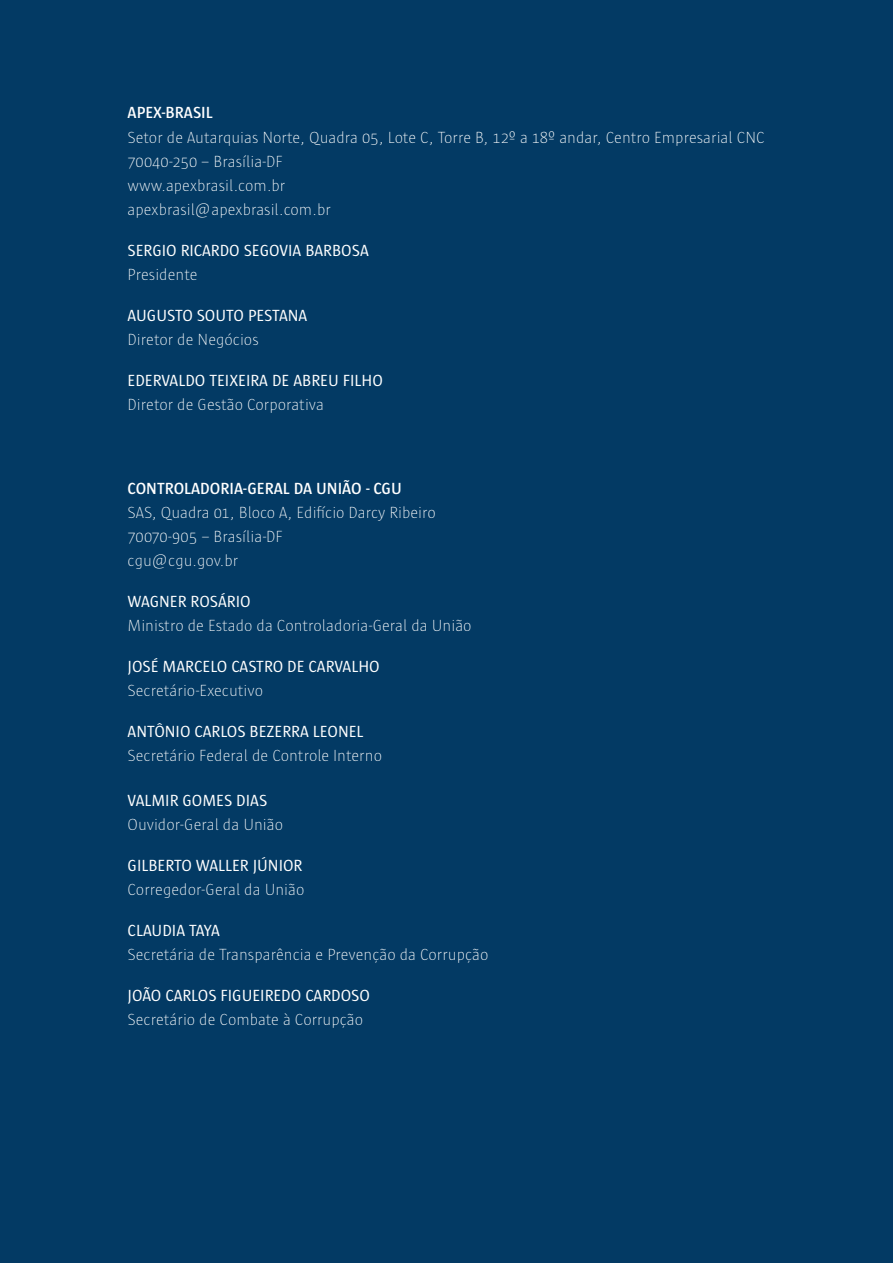
<style>
.page{position:relative;width:893px;height:1263px;background:#033a64}
.page>*{position:absolute;margin:0;border:0;box-sizing:border-box;transform-origin:0 0}
.texto{font:200 16.5px "Sun";color:#fff}
.texto-2{font:16.5px "Sun";color:#fff}
.texto-3{font:600 16.5px "Sun";color:#fff}
</style>
<div class="page">
<p class="texto-3" style="left:128px;top:104px;width:87px">APEX-BRASIL</p>
<p class="texto" style="left:128px;top:128px;width:639px">Setor de Autarquias Norte, Quadra 05, Lote C, Torre B, 12º a 18º andar, Centro Empresarial CNC</p>
<p class="texto" style="left:128px;top:152px;width:157px">70040-250 – Brasília-DF</p>
<p class="texto" style="left:128px;top:176px;width:159px">www.apexbrasil.com.br</p>
<p class="texto" style="left:128px;top:200px;width:205px">apexbrasil@apexbrasil.com.br</p>
<p class="texto-2" style="left:128px;top:241px;width:243px">SERGIO RICARDO SEGOVIA BARBOSA</p>
<p class="texto" style="left:128px;top:265px;width:72px">Presidente</p>
<p class="texto-2" style="left:128px;top:306px;width:181px">AUGUSTO SOUTO PESTANA</p>
<p class="texto" style="left:128px;top:330px;width:133px">Diretor de Negócios</p>
<p class="texto-2" style="left:128px;top:371px;width:257px">EDERVALDO TEIXEIRA DE ABREU FILHO</p>
<p class="texto" style="left:128px;top:395px;width:198px">Diretor de Gestão Corporativa</p>
<p class="texto-3" style="left:128px;top:479px;width:276px">CONTROLADORIA-GERAL DA UNIÃO - CGU</p>
<p class="texto" style="left:128px;top:503px;width:310px">SAS, Quadra 01, Bloco A, Edifício Darcy Ribeiro</p>
<p class="texto" style="left:128px;top:527px;width:157px">70070-905 – Brasília-DF</p>
<p class="texto" style="left:128px;top:551px;width:112px">cgu@cgu.gov.br</p>
<p class="texto-2" style="left:128px;top:592px;width:125px">WAGNER ROSÁRIO</p>
<p class="texto" style="left:128px;top:616px;width:346px">Ministro de Estado da Controladoria-Geral da União</p>
<p class="texto-2" style="left:128px;top:657px;width:254px">JOSÉ MARCELO CASTRO DE CARVALHO</p>
<p class="texto" style="left:128px;top:681px;width:137px">Secretário-Executivo</p>
<p class="texto-2" style="left:128px;top:722px;width:237px">ANTÔNIO CARLOS BEZERRA LEONEL</p>
<p class="texto" style="left:128px;top:746px;width:256px">Secretário Federal de Controle Interno</p>
<p class="texto-2" style="left:128px;top:791px;width:141px">VALMIR GOMES DIAS</p>
<p class="texto" style="left:128px;top:815px;width:157px">Ouvidor-Geral da União</p>
<p class="texto-2" style="left:128px;top:856px;width:176px">GILBERTO WALLER JÚNIOR</p>
<p class="texto" style="left:128px;top:880px;width:178px">Corregedor-Geral da União</p>
<p class="texto-2" style="left:128px;top:921px;width:94px">CLAUDIA TAYA</p>
<p class="texto" style="left:128px;top:945px;width:362px">Secretária de Transparência e Prevenção da Corrupção</p>
<p class="texto-2" style="left:128px;top:986px;width:244px">JOÃO CARLOS FIGUEIREDO CARDOSO</p>
<p class="texto" style="left:128px;top:1010px;width:237px">Secretário de Combate à Corrupção</p>
</div>
